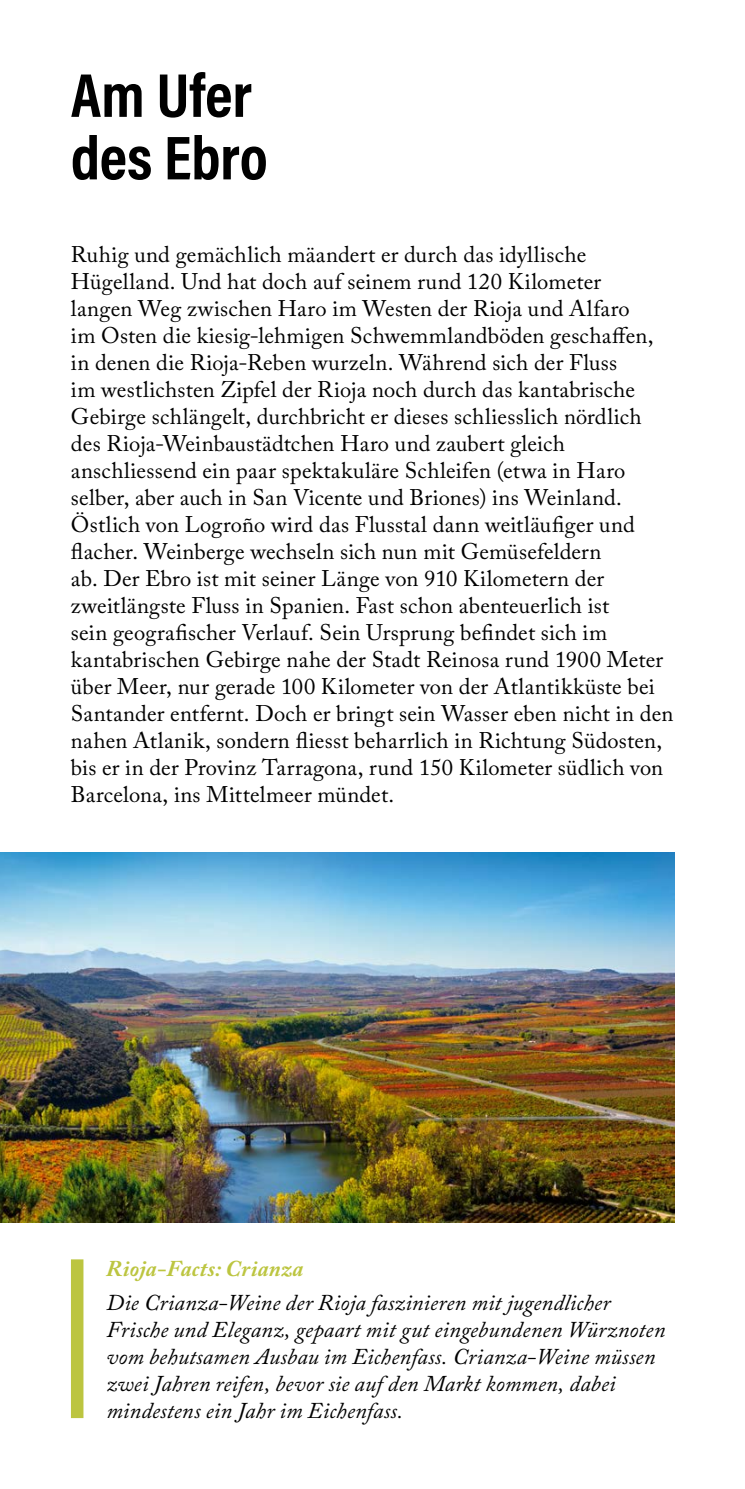
<style>
.page{position:relative;width:745px;height:1489px;background:#fff}
.page>*{position:absolute;margin:0;border:0;box-sizing:border-box;transform-origin:0 0}
.t1{font:700 62.5px/62.5px "Acumin Pro Cond";color:#000}
.t2{font:22.5px/27px "Adobe Caslon Pro";letter-spacing:.01em;color:#000}
.t3{font:italic 22.5px/27px "Adobe Caslon Pro";letter-spacing:.01em;color:#000}
.t4{font:italic 700 22.5px "Adobe Caslon Pro";letter-spacing:.02em;color:#bcc540}
</style>
<div class="page">
<img style="left:0;top:853px;width:673px;height:369px">
<div style="left:71px;top:1259px;width:12px;height:158px;background:#bcc540"></div>
<h1 class="t1" style="left:71px;top:62px;width:198px">Am Ufer des Ebro</h1>
<p class="t2" style="left:71px;top:240px;width:603px">Ruhig und gemächlich mäandert er durch das idyllische Hügelland. Und hat doch auf seinem rund 120 Kilometer<br>langen Weg zwischen Haro im Westen der Rioja und Alfaro<br>im Osten die kiesig-lehmigen Schwemmlandböden geschaffen, in denen die Rioja-Reben wurzeln. Während sich der Fluss<br>im westlichsten Zipfel der Rioja noch durch das kantabrische Gebirge schlängelt, durchbricht er dieses schliesslich nördlich des Rioja-Weinbaustädtchen Haro und zaubert gleich anschliessend ein paar spektakuläre Schleifen (etwa in Haro selber, aber auch in San Vicente und Briones) ins Weinland.<br>Östlich von Logroño wird das Flusstal dann weitläufiger und flacher. Weinberge wechseln sich nun mit Gemüsefeldern<br>ab. Der Ebro ist mit seiner Länge von 910 Kilometern der zweitlängste Fluss in Spanien. Fast schon abenteuerlich ist<br>sein geografischer Verlauf. Sein Ursprung befindet sich im kantabrischen Gebirge nahe der Stadt Reinosa rund 1900 Meter über Meer, nur gerade 100 Kilometer von der Atlantikküste bei Santander entfernt. Doch er bringt sein Wasser eben nicht in den nahen Atlanik, sondern fliesst beharrlich in Richtung Südosten, bis er in der Provinz Tarragona, rund 150 Kilometer südlich von Barcelona, ins Mittelmeer mündet.</p>
<p class="t4" style="left:106px;top:1254px;width:198px">Rioja-Facts: Crianza</p>
<p class="t3" style="left:106px;top:1288px;width:560px">Die Crianza-Weine der Rioja faszinieren mit jugendlicher Frische und Eleganz, gepaart mit gut eingebundenen Würznoten vom behutsamen Ausbau im Eichenfass. Crianza-Weine müssen zwei Jahren reifen, bevor sie auf den Markt kommen, dabei mindestens ein Jahr im Eichenfass.</p>
</div>
